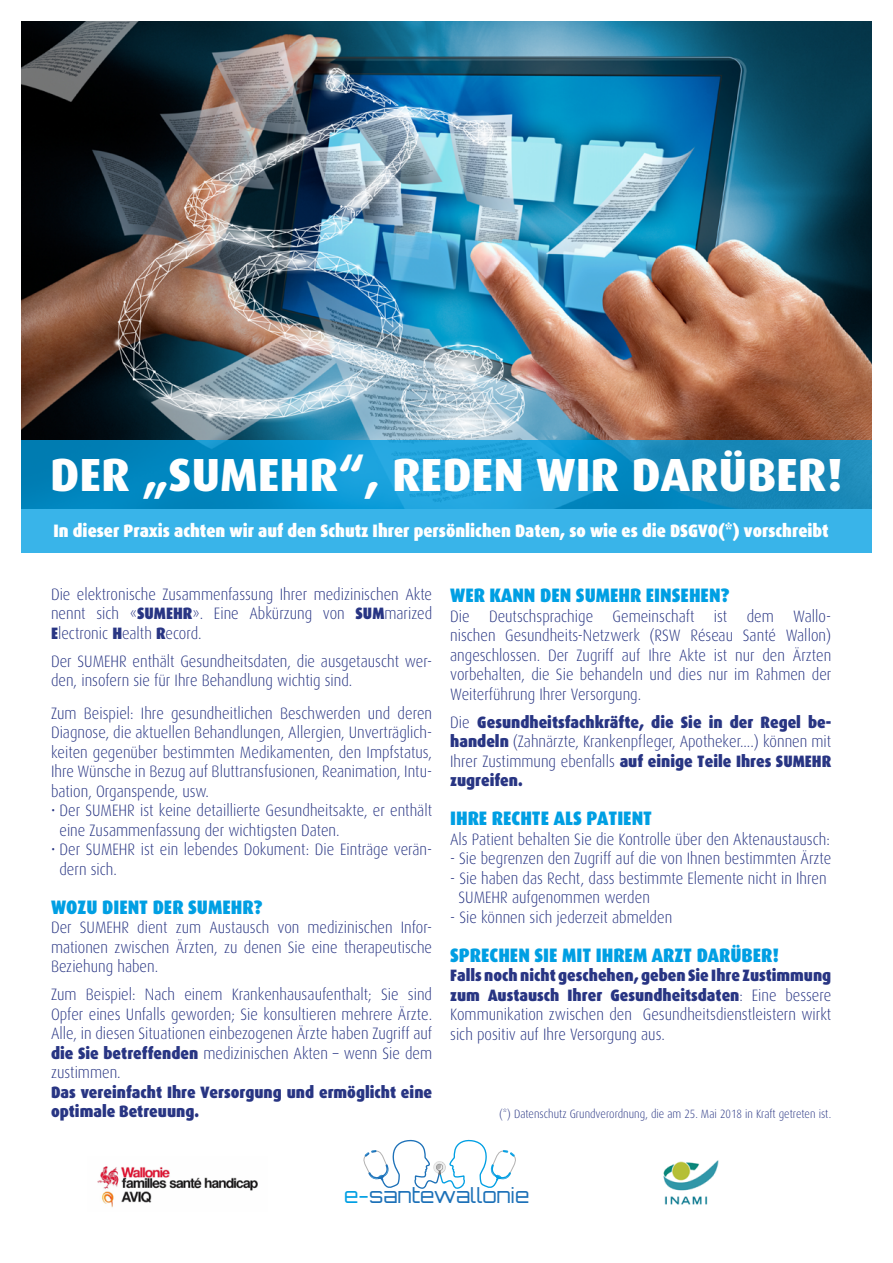
<style>
.page{position:relative;width:893px;height:1263px;background:#fff}
.page>*{position:absolute;margin:0;border:0;box-sizing:border-box;transform-origin:0 0}
.t1{font:800 46.5px "Dax";color:#fff}
.t2{font:300 20.7px "Orbitron";color:#1d71b8}
.t3{font:900 19.5px "Dax";color:#009fe3;scale:.9 1}
.t4{font:900 18px "Dax";color:#fff;scale:.88 1}
.t5{font:300 16.5px/19.5px "Dax";color:#283583;text-align:justify;scale:.9 1}
.t6{font:900 16.5px/19.5px "Dax";color:#283583;scale:.9 1}
.t7{font:300 12px "Dax";color:#283583;scale:.9 1}
.s1{font-weight:900}
.s2{font-weight:300}
.s3{color:#009fe3}
</style>
<div class="page">
<img style="left:21px;top:21px;width:851px;height:419px">
<svg style="left:363px;top:1139px;width:153px;height:50px"></svg>
<img style="left:97px;top:1166px;width:161px;height:42px">
<img style="left:663px;top:1160px;width:56px;height:45px">
<svg style="left:21px;top:440px;width:851px;height:113px;background:#1f9dd3"></svg>
<h1 class="t1" style="left:50px;top:448px;width:794px">DER „SUMEHR“, REDEN WIR DARÜBER!</h1>
<p class="t4" style="left:54px;top:520px;width:882px">In dieser Praxis achten wir auf den Schutz Ihrer persönlichen Daten, so wie es die DSGVO(*) vorschreibt</p>
<p class="t5" style="left:51px;top:584px;width:425px">Die elektronische Zusammenfassung Ihrer medizinischen Akte nennt sich «<span class="s1">SUMEHR</span>». Eine Abkürzung von <span class="s1">SUM</span>marized <span class="s1">E</span>lectronic <span class="s1">H</span>ealth <span class="s1">R</span>ecord.</p>
<p class="t5" style="left:51px;top:651px;width:425px">Der SUMEHR enthält Gesundheitsdaten, die ausgetauscht wer&shy;den, insofern sie für Ihre Behandlung wichtig sind.</p>
<p class="t5" style="left:51px;top:703px;width:425px">Zum Beispiel: Ihre gesundheitlichen Beschwerden und deren Diagnose, die aktuellen Behandlungen, Allergien, Unverträglich&shy;keiten gegenüber bestimmten Medikamenten, den Impfstatus, Ihre Wünsche in Bezug auf Bluttransfusionen, Reanimation, Intu&shy;bation, Organspende, usw.</p>
<p class="t5" style="left:59px;top:801px;width:416px;text-indent:-8px">• Der SUMEHR ist keine detaillierte Gesundheitsakte, er enthält eine Zusammenfassung der wichtigsten Daten.</p>
<p class="t5" style="left:59px;top:840px;width:416px;text-indent:-8px">• Der SUMEHR ist ein lebendes Dokument: Die Einträge verän&shy;dern sich.</p>
<p class="t3" style="left:51px;top:895px;width:236px">WOZU DIENT DER SUMEHR?</p>
<p class="t5" style="left:51px;top:918px;width:425px">Der SUMEHR dient zum Austausch von medizinischen Infor&shy;mationen zwischen Ärzten, zu denen Sie eine therapeutische Beziehung haben.</p>
<p class="t5" style="left:51px;top:985px;width:425px">Zum Beispiel: Nach einem Krankenhausaufenthalt; Sie sind Opfer eines Unfalls geworden; Sie konsultieren mehrere Ärzte.<br>Alle, in diesen Situationen einbezogenen Ärzte haben Zugriff auf <span class="s1">die Sie betreffenden</span> medizinischen Akten – wenn Sie dem zustimmen.</p>
<p class="t6" style="left:51px;top:1082px;width:425px">Das vereinfacht Ihre Versorgung und ermöglicht eine optimale Betreuung.</p>
<p class="t3" style="left:450px;top:584px;width:312px">WER KANN DEN SUMEHR EINSEHEN?</p>
<p class="t5" style="left:450px;top:606px;width:425px">Die Deutschsprachige Gemeinschaft ist dem Wallo&shy;nischen Gesundheits-Netzwerk (RSW Réseau Santé Wallon) angeschlossen. Der Zugriff auf Ihre Akte ist nur den Ärzten vorbehalten, die Sie behandeln und dies nur im Rahmen der Weiterführung Ihrer Versorgung.</p>
<p class="t6" style="left:450px;top:712px;width:425px;text-align:justify"><span class="s2">Die</span> Gesundheitsfachkräfte, die Sie in der Regel be&shy;handeln <span class="s2">(Zahnärzte, Krankenpfleger, Apotheker....) können mit Ihrer Zustimmung ebenfalls</span> auf einige Teile Ihres SUMEHR zugreifen.</p>
<p class="t3" style="left:450px;top:807px;width:226px">IHRE RECHTE ALS PATIENT</p>
<p class="t5" style="left:450px;top:829px;width:423px">Als Patient behalten Sie die Kontrolle über den Aktenaustausch:</p>
<p class="t5" style="left:450px;top:849px;width:425px">- Sie begrenzen den Zugriff auf die von Ihnen bestimmten Ärzte</p>
<p class="t5" style="left:458px;top:868px;width:411px;text-indent:-8px">- Sie haben das Recht, dass bestimmte Elemente nicht in Ihren<br>SUMEHR aufgenommen werden</p>
<p class="t5" style="left:450px;top:907px;width:248px">- Sie können sich jederzeit abmelden</p>
<p class="t3" style="left:450px;top:944px;width:367px">SPRECHEN SIE MIT IHREM ARZT DARÜBER!</p>
<p class="t5" style="left:450px;top:966px;width:425px"><span class="s1">Falls noch nicht geschehen, geben Sie Ihre Zustimmung zum Austausch Ihrer Gesundheitsdaten</span>: Eine bessere Kommunikation zwischen den Gesundheitsdienstleistern wirkt sich positiv auf Ihre Versorgung aus.</p>
<p class="t7" style="left:499px;top:1107px;width:370px">(*) Datenschutz Grundverordnung, die am 25. Mai 2018 in Kraft getreten ist.</p>
<p class="t2" style="left:344px;top:1182px;width:187px"><span class="s3">e-</span>santewallonie</p>
</div>
